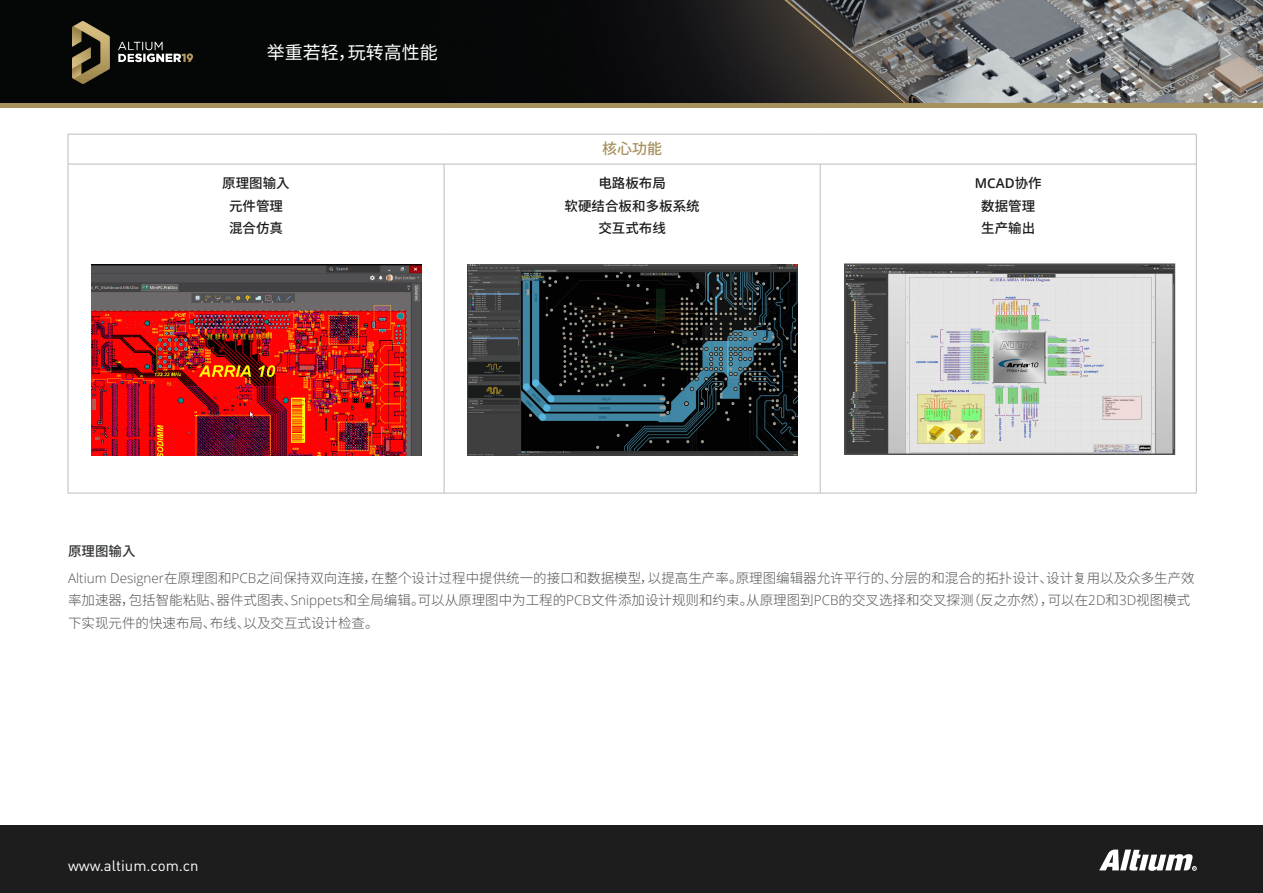
<style>
.page{position:relative;width:1263px;height:893px;background:#fff}
.page>*{position:absolute;margin:0;border:0;box-sizing:border-box;transform-origin:0 0}
.t1{font:18px "Noto Sans CJ Kjp";color:#fff}
.t2{font:15px "DIN Pro";color:#fff}
.Caps_Title{font:500 15px "Noto Sans CJ Kjp";color:#a6915e}
.Basic_Content{font:300 13.5px/22.5px "Noto Sans CJ Kjp";color:#4f5151}
.Basic_Title{font:500 13.5px "Noto Sans CJ Kjp";color:#1a1b1b}
.Basic_Title-2{font:600 13.5px "Open Sans";color:#1a1b1b}
.Basic_Content-2{font:500 13.5px "Noto Sans CJ Kjp";color:#303232}
.t3{font:800 2.4px "Open Sans";color:#fff;scale:1.04 1}
.s1{font-family:"Noto Sans CJ Kjp";font-weight:500}
.s2{font-family:"Open Sans"}
</style>
<div class="page">
<div style="left:0;top:825px;width:1263px;height:68px;background:#1d1d1d"></div>
<img style="left:0;top:0;width:1263px;height:103px">
<hr style="left:0;top:103px;width:1263px;height:4px;background:#a6915e">
<img style="left:72px;top:21px;width:124px;height:63px">
<svg style="left:1099px;top:849px;width:97px;height:22px"></svg>
<hr style="left:68px;top:134px;width:376px;height:1px;background:#bcbdc0">
<hr style="left:68px;top:134px;width:1px;height:30px;background:#bcbdc0">
<hr style="left:444px;top:134px;width:376px;height:1px;background:#bcbdc0">
<hr style="left:820px;top:134px;width:376px;height:1px;background:#bcbdc0">
<hr style="left:1196px;top:134px;width:1px;height:30px;background:#bcbdc0">
<hr style="left:68px;top:164px;width:376px;height:1px;background:#bcbdc0">
<hr style="left:68px;top:164px;width:1px;height:329px;background:#bcbdc0">
<hr style="left:444px;top:164px;width:376px;height:1px;background:#bcbdc0">
<hr style="left:444px;top:164px;width:1px;height:329px;background:#bcbdc0">
<hr style="left:820px;top:164px;width:376px;height:1px;background:#bcbdc0">
<hr style="left:820px;top:164px;width:1px;height:329px;background:#bcbdc0">
<hr style="left:1196px;top:164px;width:1px;height:329px;background:#bcbdc0">
<hr style="left:68px;top:493px;width:376px;height:1px;background:#bcbdc0">
<hr style="left:444px;top:493px;width:376px;height:1px;background:#bcbdc0">
<hr style="left:820px;top:493px;width:376px;height:1px;background:#bcbdc0">
<img style="left:92px;top:264px;width:329px;height:191px">
<img style="left:467px;top:264px;width:330px;height:191px">
<img style="left:847px;top:266px;width:325px;height:186px">
<div style="left:844px;top:263px;width:331px;height:192px;border:2px solid #4f5151"></div>
<h1 class="t1" style="left:267px;top:42px;width:172px">举重若轻，玩转高性能</h1>
<p class="Basic_Title" style="left:222px;top:176px;width:69px">原理图输入</p>
<p class="Basic_Title" style="left:229px;top:198px;width:55px">元件管理</p>
<p class="Basic_Title" style="left:229px;top:221px;width:55px">混合仿真</p>
<p class="Caps_Title" style="left:602px;top:140px;width:61px">核心功能</p>
<p class="Basic_Title" style="left:598px;top:176px;width:69px">电路板布局</p>
<p class="Basic_Title" style="left:565px;top:198px;width:136px">软硬结合板和多板系统</p>
<p class="Basic_Title" style="left:598px;top:221px;width:69px">交互式布线</p>
<p class="Basic_Title-2" style="left:975px;top:174px;width:68px">MCAD<span class="s1">协作</span></p>
<p class="Basic_Title" style="left:981px;top:198px;width:55px">数据管理</p>
<p class="Basic_Title" style="left:981px;top:221px;width:55px">生产输出</p>
<p class="Basic_Content-2" style="left:68px;top:543px;width:69px">原理图输入</p>
<p class="Basic_Content" style="left:68px;top:567px;width:1128px"><span class="s2">Altium Designer</span>在原理图和<span class="s2">PCB</span>之间保持双向连接，在整个设计过程中提供统一的接口和数据模型，以提高生产率。原理图编辑器允许平行的、分层的和混合的拓扑设计、设计复用以及众多生产效率加速器，包括智能粘贴、器件式图表、<span class="s2">Snippets</span>和全局编辑。可以从原理图中为工程的<span class="s2">PCB</span>文件添加设计规则和约束。从原理图到<span class="s2">PCB</span>的交叉选择和交叉探测（反之亦然），可以在<span class="s2">2D</span>和<span class="s2">3D</span>视图模式下实现元件的快速布局、布线、以及交互式设计检查。</p>
<p class="t2" style="left:68px;top:856px;width:132px">www.altium.com.cn</p>
<p class="t3" style="left:1193px;top:867px;width:3px">R</p>
</div>
